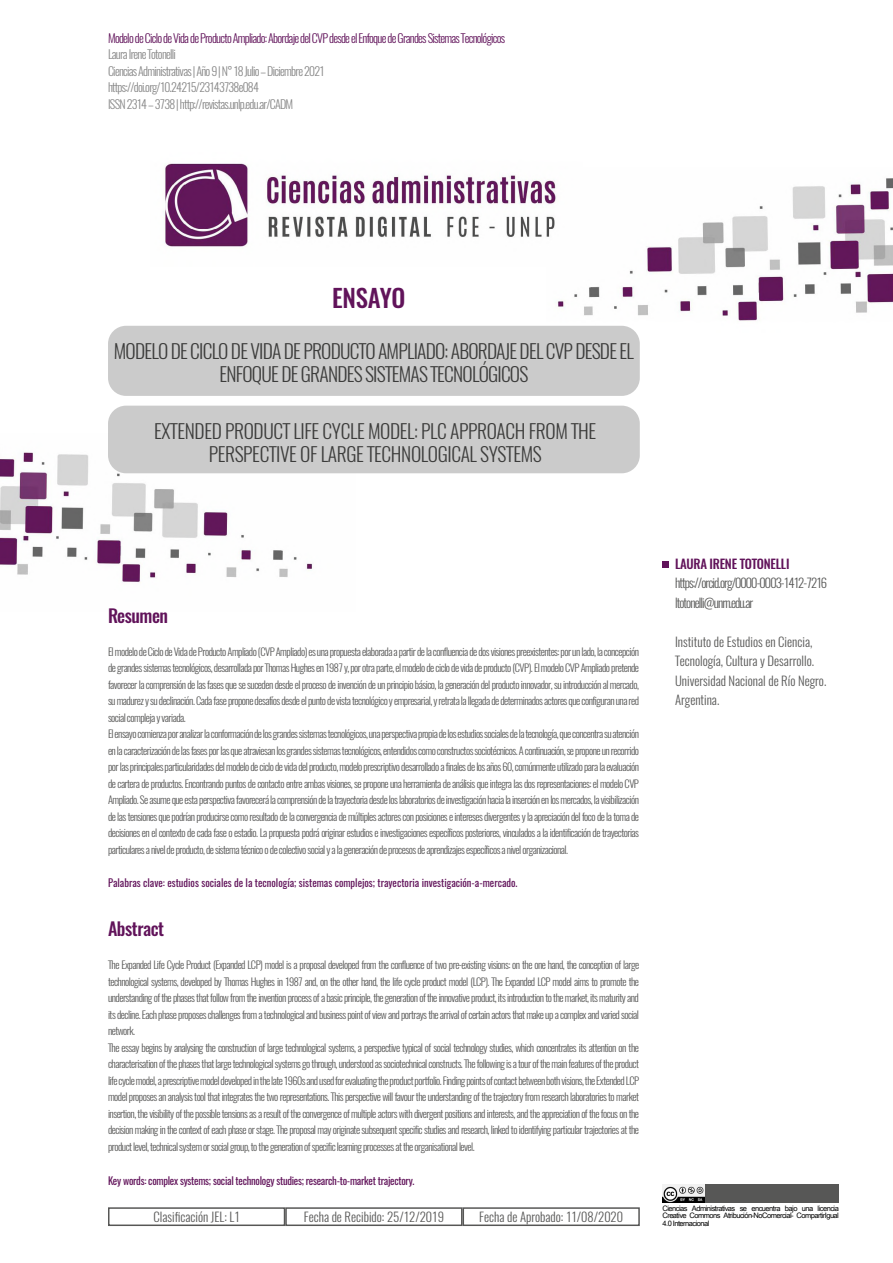
<style>
.page{position:relative;width:893px;height:1263px;background:#fff}
.page>*{position:absolute;margin:0;border:0;box-sizing:border-box;transform-origin:0 0}
.t1{font:500 24.75px "Oswald";letter-spacing:-.01em;color:#61135a}
.t2{font:300 19.5px/23.4px "Oswald";letter-spacing:-.04em;color:#3c3c3b;text-align:center}
.t3{font:300 19.5px/23.4px "Oswald";letter-spacing:-.02em;color:#3c3c3b;text-align:center}
.t4{font:500 18px "Oswald";letter-spacing:-.025em;color:#61135a}
.t5{font:300 12.75px/19.5px "Oswald";color:#575756}
.t6{font:300 12.75px/19.5px "Oswald";letter-spacing:-.07em;color:#575756}
.t7{font:500 12.75px "Oswald";letter-spacing:-.02em;color:#61135a}
.t8{font:300 12px/16.5px "Oswald";letter-spacing:-.06em;color:#878787}
.t9{font:300 12px "Oswald";letter-spacing:-.06em;color:#61135a}
.t10{font:300 10.5px/16.5px "Oswald";letter-spacing:-.05em;color:#575756}
.t11{font:10.5px "Oswald";color:#61135a}
.t12{font:10.5px "Oswald";letter-spacing:-.025em;color:#61135a}
.t13{font:7.5px/7.5px "Arial Unicode MS";letter-spacing:-.07em;color:#000;text-align:justify}
</style>
<div class="page">
<img style="left:0;top:452px;width:355px;height:131px">
<img style="left:547px;top:178px;width:346px;height:151px">
<img style="left:162px;top:163px;width:420px;height:103px">
<div style="left:108px;top:326px;width:532px;height:70px;background:#c6c6c6;border-radius:18px"></div>
<div style="left:108px;top:406px;width:532px;height:67px;background:#c6c6c6;border-radius:18px"></div>
<div style="left:108px;top:1207px;width:177px;height:19px;border:2px solid #575756"></div>
<div style="left:285px;top:1207px;width:178px;height:19px;border:2px solid #575756"></div>
<div style="left:463px;top:1207px;width:177px;height:19px;border:2px solid #575756"></div>
<svg style="left:662px;top:561px;width:7px;height:7px"></svg>
<div style="left:662px;top:1184px;width:177px;height:18px;background:#575756"></div>
<img style="left:662px;top:1184px;width:42px;height:19px">
<p class="t9" style="left:108px;top:27px;width:399px">Modelo de Ciclo de Vida de Producto Ampliado: Abordaje del CVP desde el Enfoque de Grandes Sistemas Tecnológicos</p>
<p class="t8" style="left:108px;top:45px;width:218px">Laura Irene Totonelli<br>Ciencias Administrativas | Año 9 | N° 18 Julio – Diciembre 2021 https://doi.org/10.24215/23143738e084<br>ISSN 2314 – 3738 | http://revistas.unlp.edu.ar/CADM</p>
<h1 class="t1" style="left:332px;top:285px;width:75px">ENSAYO</h1>
<h2 class="t2" style="left:114px;top:337px;width:522px">MODELO DE CICLO DE VIDA DE PRODUCTO AMPLIADO: ABORDAJE DEL CVP DESDE EL<br>ENFOQUE DE GRANDES SISTEMAS TECNOLÓGICOS</h2>
<h2 class="t3" style="left:154px;top:417px;width:444px">EXTENDED PRODUCT LIFE CYCLE MODEL: PLC APPROACH FROM THE<br>PERSPECTIVE OF LARGE TECHNOLOGICAL SYSTEMS</h2>
<h3 class="t4" style="left:108px;top:606px;width:62px">Resumen</h3>
<p class="t10" style="left:108px;top:642px;width:533px">El modelo de Ciclo de Vida de Producto Ampliado (CVP Ampliado) es una propuesta elaborada a partir de la confluencia de dos visiones preexistentes: por un lado, la concepción de grandes sistemas tecnológicos, desarrollada por Thomas Hughes en 1987 y, por otra parte, el modelo de ciclo de vida de producto (CVP). El modelo CVP Ampliado pretende favorecer la comprensión de las fases que se suceden desde el proceso de invención de un principio básico, la generación del producto innovador, su introducción al mercado, su madurez y su declinación. Cada fase propone desafíos desde el punto de vista tecnológico y empresarial, y retrata la llegada de determinados actores que configuran una red social compleja y variada.<br>El ensayo comienza por analizar la conformación de los grandes sistemas tecnológicos, una perspectiva propia de los estudios sociales de la tecnología, que concentra su atención en la caracterización de las fases por las que atraviesan los grandes sistemas tecnológicos, entendidos como constructos sociotécnicos. A continuación, se propone un recorrido por las principales particularidades del modelo de ciclo de vida del producto, modelo prescriptivo desarrollado a finales de los años 60, comúnmente utilizado para la evaluación de cartera de productos. Encontrando puntos de contacto entre ambas visiones, se propone una herramienta de análisis que integra las dos representaciones: el modelo CVP Ampliado. Se asume que esta perspectiva favorecerá la comprensión de la trayectoria desde los laboratorios de investigación hacia la inserción en los mercados, la visibilización de las tensiones que podrían producirse como resultado de la convergencia de múltiples actores con posiciones e intereses divergentes y la apreciación del foco de la toma de decisiones en el contexto de cada fase o estadio. La propuesta podrá originar estudios e investigaciones específicos posteriores, vinculados a la identificación de trayectorias particulares a nivel de producto, de sistema técnico o de colectivo social y a la generación de procesos de aprendizajes específicos a nivel organizacional.</p>
<p class="t11" style="left:108px;top:873px;width:411px">Palabras clave: estudios sociales de la tecnología; sistemas complejos; trayectoria investigación-a-mercado.</p>
<h3 class="t4" style="left:108px;top:919px;width:58px">Abstract</h3>
<p class="t10" style="left:108px;top:955px;width:533px">The Expanded Life Cycle Product (Expanded LCP) model is a proposal developed from the confluence of two pre-existing visions: on the one hand, the conception of large technological systems, developed by Thomas Hughes in 1987 and, on the other hand, the life cycle product model (LCP). The Expanded LCP model aims to promote the understanding of the phases that follow from the invention process of a basic principle, the generation of the innovative product, its introduction to the market, its maturity and its decline. Each phase proposes challenges from a technological and business point of view and portrays the arrival of certain actors that make up a complex and varied social network.<br>The essay begins by analysing the construction of large technological systems, a perspective typical of social technology studies, which concentrates its attention on the characterisation of the phases that large technological systems go through, understood as sociotechnical constructs. The following is a tour of the main features of the product life cycle model, a prescriptive model developed in the late 1960s and used for evaluating the product portfolio. Finding points of contact between both visions, the Extended LCP model proposes an analysis tool that integrates the two representations. This perspective will favour the understanding of the trajectory from research laboratories to market insertion, the visibility of the possible tensions as a result of the convergence of multiple actors with divergent positions and interests, and the appreciation of the focus on the decision making in the context of each phase or stage. The proposal may originate subsequent specific studies and research, linked to identifying particular trajectories at the product level, technical system or social group, to the generation of specific learning processes at the organisational level.</p>
<p class="t12" style="left:108px;top:1171px;width:308px">Key words: complex systems; social technology studies; research-to-market trajectory.</p>
<p class="t5" style="left:153px;top:1206px;width:88px">Clasificación JEL: L1</p>
<p class="t5" style="left:304px;top:1206px;width:142px">Fecha de Recibido: 25/12/2019</p>
<p class="t5" style="left:479px;top:1206px;width:145px">Fecha de Aprobado: 11/08/2020</p>
<p class="t7" style="left:675px;top:557px;width:116px">LAURA IRENE TOTONELLI</p>
<p class="t6" style="left:675px;top:572px;width:154px">https://orcid.org/0000-0003-1412-7216 ltotonelli@unrn.edu.ar</p>
<p class="t5" style="left:675px;top:630px;width:153px">Instituto de Estudios en Ciencia,<br>Tecnología, Cultura y Desarrollo.<br>Universidad Nacional de Río Negro.<br>Argentina.</p>
<p class="t13" style="left:662px;top:1204px;width:178px">Ciencias Administrativas se encuentra bajo una licencia Creative Commons Atribución-NoComercial- CompartirIgual 4.0 Internacional</p>
</div>
